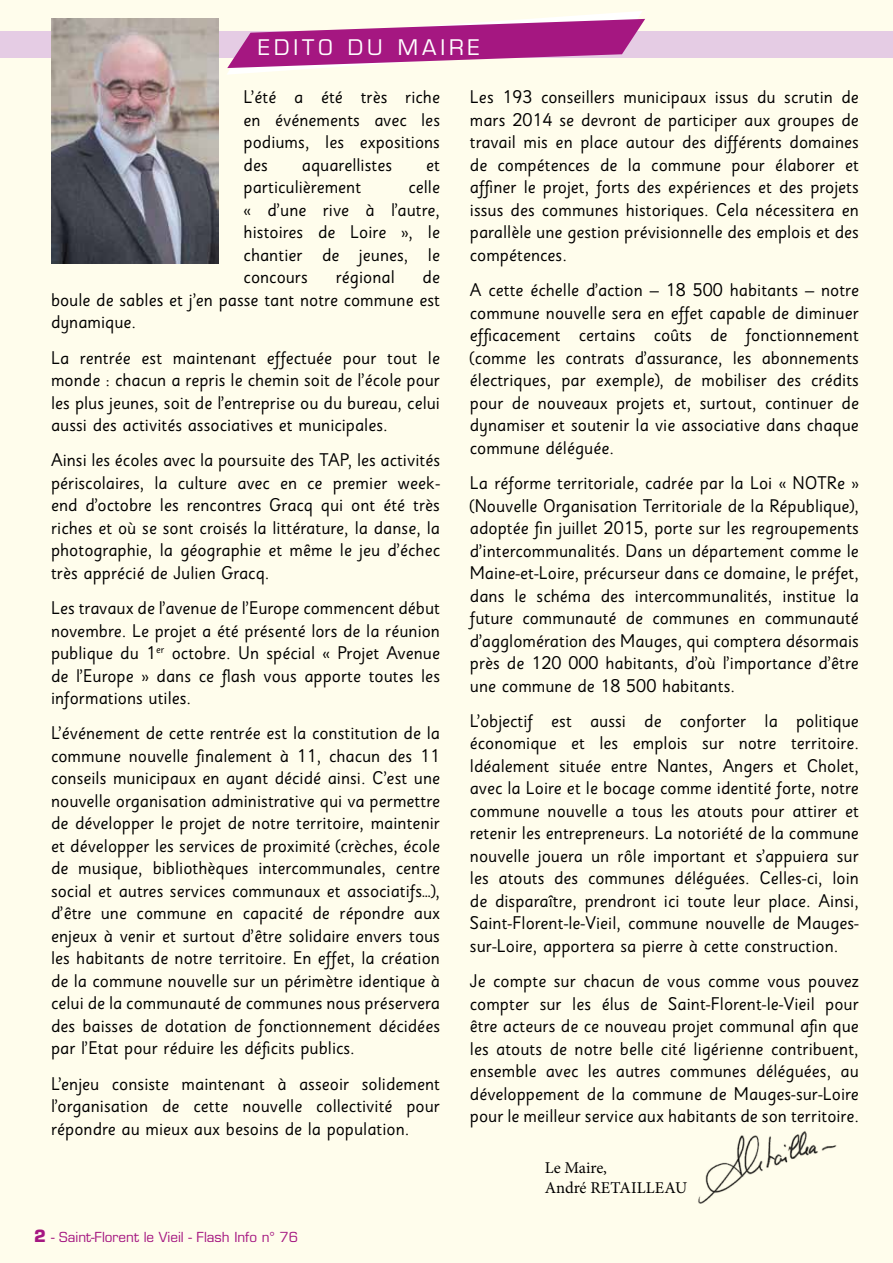
<style>
.page{position:relative;width:893px;height:1263px;background:#fffdec}
.page>*{position:absolute;margin:0;border:0;box-sizing:border-box;transform-origin:0 0}
.t1{font:21px "Eurostile";letter-spacing:.19em;color:#fff}
.t2{font:18.3px/22.5px "Sassoon Sans";color:#000;text-align:justify}
.t3{font:16.5px/19.8px "Minion Pro";color:#000}
.t4{font:13.5px "Eurostile";color:#a51781}
.s1{font-weight:700;font-size:16.5px}
</style>
<div class="page">
<div style="left:0;top:31px;width:893px;height:26px;background:#e5cce4"></div>
<svg style="left:227px;top:11px;width:418px;height:64px"></svg>
<img style="left:698px;top:1131px;width:139px;height:72px">
<img style="left:51px;top:19px;width:167px;height:244px">
<p class="t1" style="left:258px;top:35px;width:223px">EDITO DU MAIRE</p>
<p class="t2" style="left:244px;top:86px;width:198px">L’été a été très riche en événements avec les podiums, les expositions des</p>
<p class="t2" style="left:470px;top:86px;width:391px">Les 193 conseillers municipaux issus du scrutin de mars 2014 se devront de participer aux groupes de travail mis en place autour des différents domaines de compétences de la commune pour élaborer et affiner le projet, forts des expériences et des projets issus des communes historiques. Cela nécessitera en parallèle une gestion prévisionnelle des emplois et des compétences.</p>
<p class="t2" style="left:470px;top:279px;width:391px">A cette échelle d’action – 18 500 habitants – notre commune nouvelle sera en effet capable de diminuer efficacement certains coûts de fonctionnement (comme les contrats d’assurance, les abonnements électriques, par exemple), de mobiliser des crédits pour de nouveaux projets et, surtout, continuer de dynamiser et soutenir la vie associative dans chaque commune déléguée.</p>
<p class="t2" style="left:470px;top:472px;width:391px">La réforme territoriale, cadrée par la Loi « NOTRe » (Nouvelle Organisation Territoriale de la République), adoptée fin juillet 2015, porte sur les regroupements d’intercommunalités. Dans un département comme le Maine-et-Loire, précurseur dans ce domaine, le préfet, dans le schéma des intercommunalités, institue la future communauté de communes en communauté d’agglomération des Mauges, qui comptera désormais près de 120 000 habitants, d’où l’importance d’être une commune de 18 500 habitants.</p>
<p class="t2" style="left:470px;top:710px;width:391px">L’objectif est aussi de conforter la politique économique et les emplois sur notre territoire.<br>Idéalement située entre Nantes, Angers et Cholet, avec la Loire et le bocage comme identité forte, notre commune nouvelle a tous les atouts pour attirer et retenir les entrepreneurs. La notoriété de la commune nouvelle jouera un rôle important et s’appuiera sur les atouts des communes déléguées. Celles-ci, loin de disparaître, prendront ici toute leur place. Ainsi, Saint-Florent-le-Vieil, commune nouvelle de Mauges&shy;sur-Loire, apportera sa pierre à cette construction.</p>
<p class="t2" style="left:470px;top:970px;width:391px">Je compte sur chacun de vous comme vous pouvez compter sur les élus de Saint-Florent-le-Vieil pour être acteurs de ce nouveau projet communal afin que les atouts de notre belle cité ligérienne contribuent, ensemble avec les autres communes déléguées, au développement de la commune de Mauges-sur-Loire pour le meilleur service aux habitants de son territoire.</p>
<p class="t2" style="left:302px;top:154px;width:92px">aquarellistes</p>
<p class="t2" style="left:426px;top:154px;width:15px">et</p>
<p class="t2" style="left:244px;top:176px;width:119px">particulièrement</p>
<p class="t2" style="left:244px;top:176px;width:198px;text-indent:165px">celle « d’une rive à l’autre, histoires de Loire », le chantier de jeunes, le concours</p>
<p class="t2" style="left:51px;top:266px;width:391px;text-indent:372px">de boule de sables et j’en passe tant notre commune est dynamique.</p>
<p class="t2" style="left:51px;top:346px;width:391px">La rentrée est maintenant effectuée pour tout le monde : chacun a repris le chemin soit de l’école pour les plus jeunes, soit de l’entreprise ou du bureau, celui aussi des activités associatives et municipales.</p>
<p class="t2" style="left:51px;top:449px;width:391px">Ainsi les écoles avec la poursuite des TAP, les activités périscolaires, la culture avec en ce premier week&shy;end d’octobre les rencontres Gracq qui ont été très riches et où se sont croisés la littérature, la danse, la photographie, la géographie et même le jeu d’échec très apprécié de Julien Gracq.</p>
<p class="t2" style="left:51px;top:597px;width:391px">Les travaux de l’avenue de l’Europe commencent début novembre. Le projet a été présenté lors de la réunion publique du 1<sup>er</sup> octobre. Un spécial « Projet Avenue de l’Europe » dans ce flash vous apporte toutes les informations utiles.</p>
<p class="t2" style="left:51px;top:722px;width:391px">L’événement de cette rentrée est la constitution de la commune nouvelle finalement à 11, chacun des 11 conseils municipaux en ayant décidé ainsi. C’est une nouvelle organisation administrative qui va permettre de développer le projet de notre territoire, maintenir et développer les services de proximité (crèches, école de musique, bibliothèques intercommunales, centre social et autres services communaux et associatifs…), d’être une commune en capacité de répondre aux enjeux à venir et surtout d’être solidaire envers tous les habitants de notre territoire. En effet, la création de la commune nouvelle sur un périmètre identique à celui de la communauté de communes nous préservera des baisses de dotation de fonctionnement décidées par l’Etat pour réduire les déficits publics.</p>
<p class="t2" style="left:51px;top:1072px;width:391px">L’enjeu consiste maintenant à asseoir solidement l’organisation de cette nouvelle collectivité pour répondre au mieux aux besoins de la population.</p>
<p class="t2" style="left:336px;top:266px;width:61px">régional</p>
<p class="t4" style="left:34px;top:1229px;width:266px"><span class="s1">2</span> - Saint-Florent le Vieil - Flash Info n° 76</p>
<p class="t3" style="left:545px;top:1158px;width:144px">Le Maire,<br>André RETAILLEAU</p>
</div>
